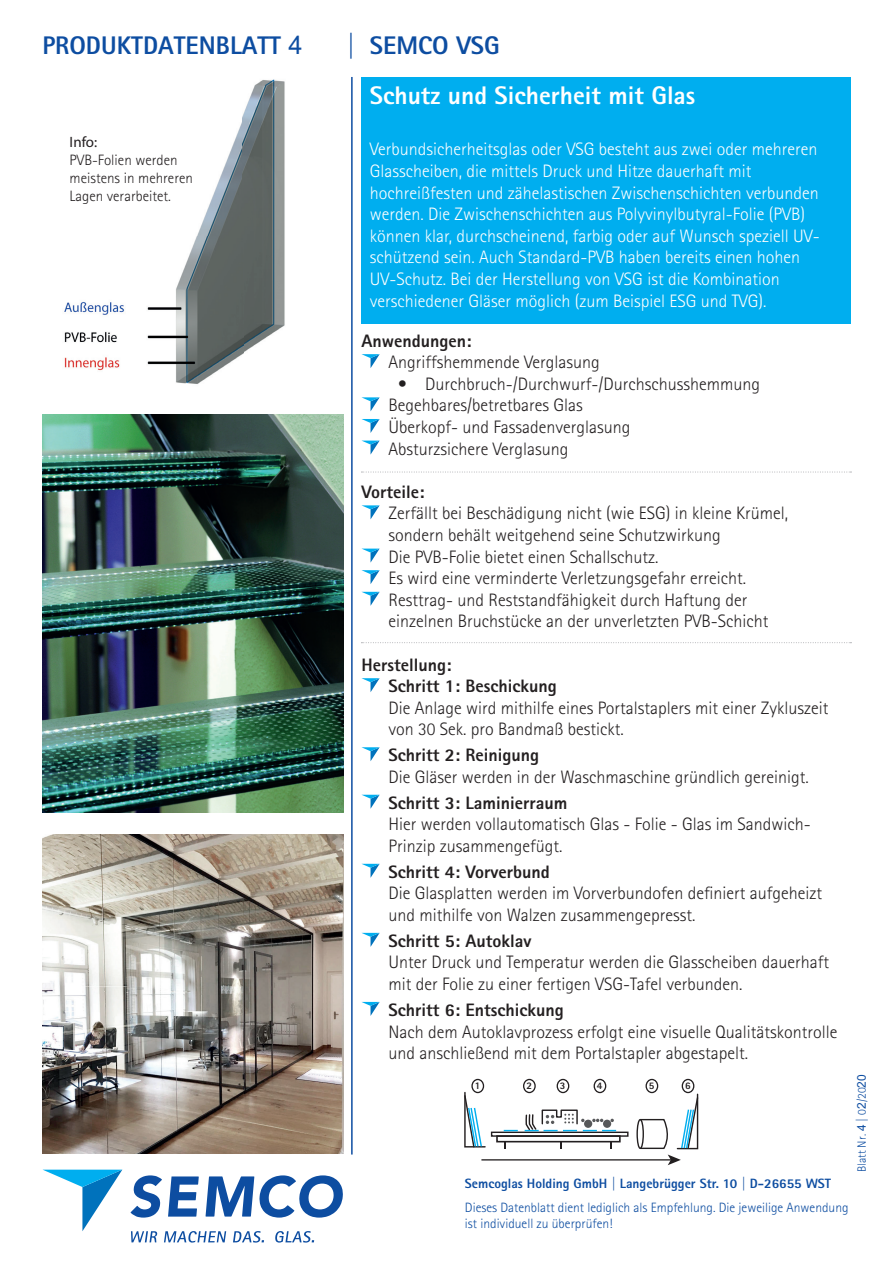
<style>
.page{position:relative;width:893px;height:1263px;background:#fff}
.page>*{position:absolute;margin:0;border:0;box-sizing:border-box;transform-origin:0 0}
.t1{font:800 25.5px "Rotis Sans Serif Std";color:#0d4da1}
.t2{font:800 25.5px "Rotis Sans Serif Std";color:#fff}
.t3{font:300 18px/21.6px "Rotis Sans Serif Std";color:#231f20}
.t4{font:300 18px/21.6px "Rotis Sans Serif Std";color:#fff}
.t5{font:800 18px/21.6px "Rotis Sans Serif Std";color:#231f20}
.t6{font:300 15px/18px "Rotis Sans Serif Std";color:#231f20}
.t7{font:15px "Myriad Pro";color:#231f20}
.t8{font:300 13.5px/16.2px "Rotis Sans Serif Std";color:#0d4da1}
.t9{font:800 13.5px "Rotis Sans Serif Std";color:#0d4da1}
.t10{font:300 12px "Rotis Sans Serif Std";color:#0d4da1}
.t11{font:800 10.05px "Rotis Sans Serif Std";color:#231f20}
.s1{font-family:"Arial";font-weight:400}
</style>
<div class="page">
<svg style="left:361px;top:354px;width:19px;height:14px"></svg>
<svg style="left:361px;top:397px;width:19px;height:14px"></svg>
<svg style="left:361px;top:419px;width:19px;height:14px"></svg>
<svg style="left:362px;top:441px;width:18px;height:14px"></svg>
<svg style="left:361px;top:505px;width:19px;height:14px"></svg>
<svg style="left:362px;top:549px;width:18px;height:14px"></svg>
<svg style="left:361px;top:570px;width:19px;height:14px"></svg>
<svg style="left:362px;top:592px;width:18px;height:14px"></svg>
<svg style="left:361px;top:678px;width:19px;height:14px"></svg>
<svg style="left:361px;top:747px;width:19px;height:14px"></svg>
<svg style="left:362px;top:795px;width:18px;height:14px"></svg>
<svg style="left:362px;top:864px;width:18px;height:14px"></svg>
<svg style="left:362px;top:933px;width:18px;height:14px"></svg>
<svg style="left:362px;top:1002px;width:18px;height:14px"></svg>
<svg style="left:43px;top:1170px;width:79px;height:61px"></svg>
<svg style="left:131px;top:1175px;width:31px;height:42px"></svg>
<svg style="left:168px;top:1176px;width:31px;height:40px"></svg>
<svg style="left:206px;top:1175px;width:137px;height:42px"></svg>
<svg style="left:131px;top:1231px;width:26px;height:11px"></svg>
<svg style="left:164px;top:1231px;width:62px;height:11px"></svg>
<svg style="left:233px;top:1231px;width:31px;height:11px"></svg>
<svg style="left:275px;top:1231px;width:39px;height:11px"></svg>
<div style="left:361px;top:77px;width:489px;height:246px;background:#00aeef"></div>
<hr style="left:351px;top:77px;width:2px;height:1077px;background:#0d4da1">
<svg style="left:361px;top:472px;width:490px;height:1px"></svg>
<img style="left:64px;top:79px;width:221px;height:305px">
<img style="left:43px;top:415px;width:300px;height:398px">
<img style="left:43px;top:834px;width:300px;height:319px">
<hr style="left:481px;top:1159px;width:190px;height:1px;background:#231f20">
<svg style="left:464px;top:1092px;width:22px;height:56px"></svg>
<div style="left:491px;top:1131px;width:137px;height:6px;border:1px solid #231f20"></div>
<div style="left:496px;top:1135px;width:125px;height:7px;border:2px solid #231f20"></div>
<svg style="left:504px;top:1142px;width:2px;height:6px"></svg>
<svg style="left:560px;top:1142px;width:2px;height:6px"></svg>
<svg style="left:610px;top:1142px;width:2px;height:6px"></svg>
<svg style="left:504px;top:1130px;width:14px;height:1px"></svg>
<svg style="left:525px;top:1109px;width:91px;height:22px"></svg>
<div style="left:636px;top:1119px;width:8px;height:30px;border:1px solid #231f20;border-radius:50%"></div>
<svg style="left:639px;top:1093px;width:60px;height:72px"></svg>
<div style="left:471px;top:1079px;width:13px;height:14px;border:1px solid #231f20;border-radius:50%"></div>
<div style="left:523px;top:1079px;width:13px;height:14px;border:1px solid #231f20;border-radius:50%"></div>
<div style="left:557px;top:1079px;width:12px;height:14px;border:1px solid #231f20;border-radius:50%"></div>
<div style="left:594px;top:1079px;width:12px;height:14px;border:1px solid #231f20;border-radius:50%"></div>
<div style="left:645px;top:1079px;width:13px;height:14px;border:1px solid #231f20;border-radius:50%"></div>
<div style="left:682px;top:1079px;width:12px;height:14px;border:1px solid #231f20;border-radius:50%"></div>
<svg style="left:361px;top:642px;width:490px;height:1px"></svg>
<h1 class="t1" style="left:43px;top:29px;width:262px">PRODUKTDATENBLATT <span class="s1">4</span></h1>
<h1 class="t1" style="left:347px;top:29px;width:155px">| SEMCO VSG</h1>
<p class="t7" style="left:70px;top:132px;width:29px">Info:</p>
<p class="t6" style="left:70px;top:151px;width:125px">PVB-Folien werden meistens in mehreren<br>Lagen verarbeitet.</p>
<h1 class="t2" style="left:370px;top:79px;width:327px">Schutz und Sicherheit mit Glas</h1>
<p class="t4" style="left:370px;top:139px;width:451px">Verbundsicherheitsglas oder VSG besteht aus zwei oder mehreren Glasscheiben, die mittels Druck und Hitze dauerhaft mit hochreißfesten und zähelastischen Zwischenschichten verbunden werden. Die Zwischenschichten aus Polyvinylbutyral-Folie (PVB) können klar, durchscheinend, farbig oder auf Wunsch speziell UV&shy;schützend sein. Auch Standard-PVB haben bereits einen hohen UV-Schutz. Bei der Herstellung von VSG ist die Kombination verschiedener Gläser möglich (zum Beispiel ESG und TVG).</p>
<p class="t5" style="left:361px;top:329px;width:112px">Anwendungen:</p>
<p class="t3" style="left:388px;top:351px;width:213px">Angriffshemmende Verglasung</p>
<p class="t3" style="left:388px;top:373px;width:373px;text-indent:10px">• Durchbruch-/Durchwurf-/Durchschusshemmung Begehbares/betretbares Glas<br>Überkopf- und Fassadenverglasung<br>Absturzsichere Verglasung</p>
<p class="t5" style="left:361px;top:481px;width:64px">Vorteile:</p>
<p class="t3" style="left:388px;top:503px;width:401px">Zerfällt bei Beschädigung nicht (wie ESG) in kleine Krümel, sondern behält weitgehend seine Schutzwirkung<br>Die PVB-Folie bietet einen Schallschutz.<br>Es wird eine verminderte Verletzungsgefahr erreicht.<br>Resttrag- und Reststandfähigkeit durch Haftung der einzelnen Bruchstücke an der unverletzten PVB-Schicht</p>
<p class="t5" style="left:388px;top:653px;width:170px;text-indent:-27px">Herstellung:<br>Schritt 1: Beschickung</p>
<p class="t3" style="left:388px;top:697px;width:441px">Die Anlage wird mithilfe eines Portalstaplers mit einer Zykluszeit von 30 Sek. pro Bandmaß bestickt.</p>
<p class="t5" style="left:388px;top:744px;width:152px">Schritt 2: Reinigung</p>
<p class="t3" style="left:388px;top:766px;width:422px">Die Gläser werden in der Waschmaschine gründlich gereinigt.</p>
<p class="t5" style="left:388px;top:792px;width:180px">Schritt 3: Laminierraum</p>
<p class="t3" style="left:388px;top:813px;width:424px">Hier werden vollautomatisch Glas - Folie - Glas im Sandwich-<br>Prinzip zusammengefügt.</p>
<p class="t5" style="left:388px;top:861px;width:163px">Schritt 4: Vorverbund</p>
<p class="t3" style="left:388px;top:882px;width:435px">Die Glasplatten werden im Vorverbundofen definiert aufgeheizt und mithilfe von Walzen zusammengepresst.</p>
<p class="t5" style="left:388px;top:930px;width:144px">Schritt 5: Autoklav</p>
<p class="t3" style="left:388px;top:952px;width:442px">Unter Druck und Temperatur werden die Glasscheiben dauerhaft mit der Folie zu einer fertigen VSG-Tafel verbunden.</p>
<p class="t5" style="left:388px;top:999px;width:177px">Schritt 6: Entschickung</p>
<p class="t3" style="left:388px;top:1021px;width:450px">Nach dem Autoklavprozess erfolgt eine visuelle Qualitätskontrolle und anschließend mit dem Portalstapler abgestapelt.</p>
<p class="t11" style="left:475px;top:1079px;width:7px">1</p>
<p class="t11" style="left:526px;top:1079px;width:7px">2</p>
<p class="t11" style="left:560px;top:1079px;width:7px">3</p>
<p class="t11" style="left:597px;top:1079px;width:7px">4</p>
<p class="t11" style="left:649px;top:1079px;width:7px">5</p>
<p class="t11" style="left:685px;top:1079px;width:7px">6</p>
<p class="t9" style="left:465px;top:1174px;width:368px">Semcoglas Holding GmbH | Langebrügger Str. 10 | D-26655 WST</p>
<p class="t8" style="left:465px;top:1199px;width:385px">Dieses Datenblatt dient lediglich als Empfehlung. Die jeweilige Anwendung ist individuell zu überprüfen!</p>
<p class="t10" style="left:855px;top:1172px;width:100px;rotate:-90deg">Blatt Nr. <span class="s1">4</span> | 0<span class="s1">2</span>/20<span class="s1">20</span></p>
</div>
